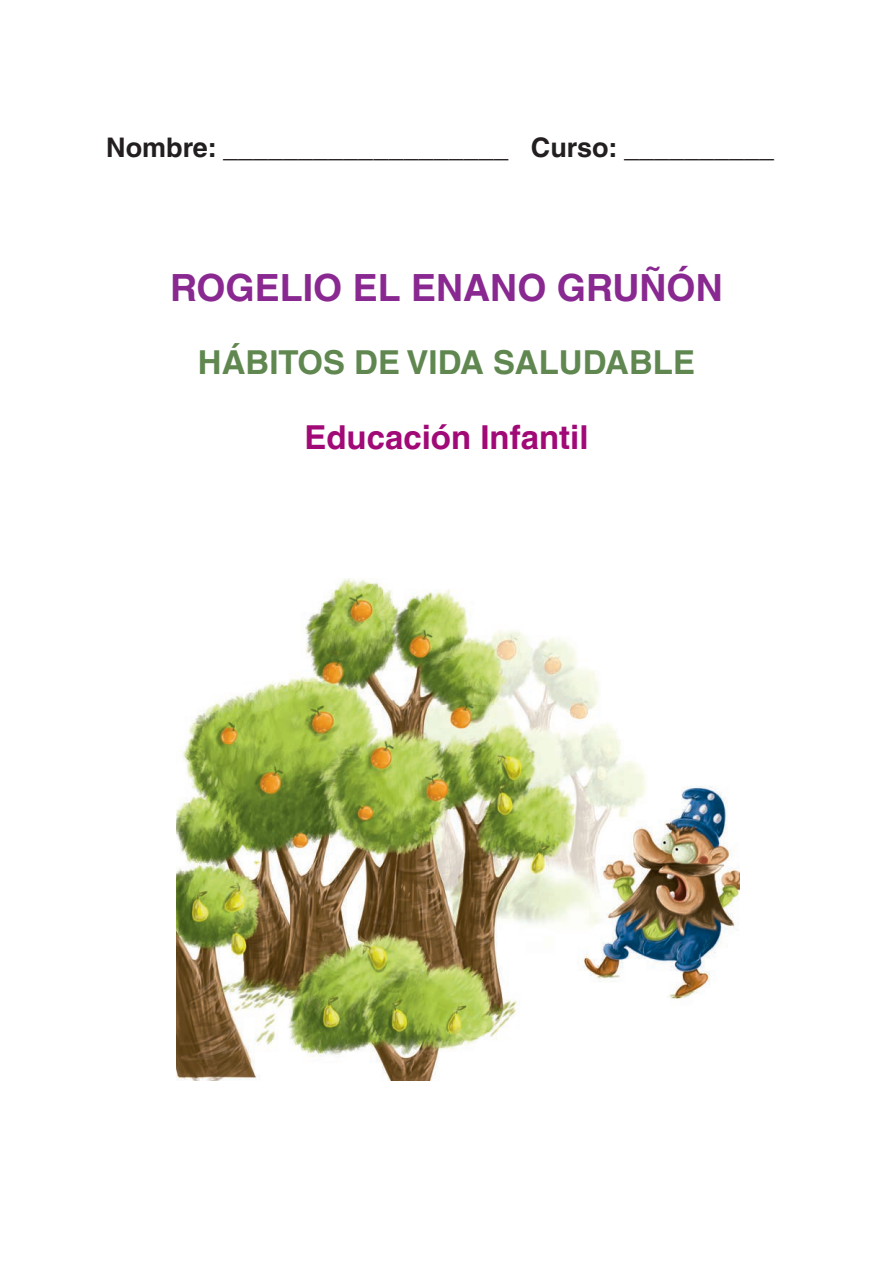
<style>
.page{position:relative;width:893px;height:1263px;background:#fff}
.page>*{position:absolute;margin:0;border:0;box-sizing:border-box;transform-origin:0 0}
.t1{font:700 37.5px "Helvetica LT Std";color:#892890}
.t2{font:700 33px "Helvetica LT Std";color:#5f874f}
.t3{font:700 33px "Helvetica LT Std";color:#a10977}
.t4{font:700 27px "Helvetica LT Std";color:#231f20}
</style>
<div class="page">
<img style="left:176px;top:579px;width:564px;height:501px">
<p class="t4" style="left:106px;top:131px;width:669px">Nombre: ___________________ Curso: __________</p>
<h1 class="t1" style="left:170px;top:265px;width:554px">ROGELIO EL ENANO GRUÑÓN</h1>
<p class="t2" style="left:198px;top:343px;width:499px">HÁBITOS DE VIDA SALUDABLE</p>
<p class="t3" style="left:304px;top:417px;width:286px">Educación Infantil</p>
</div>
